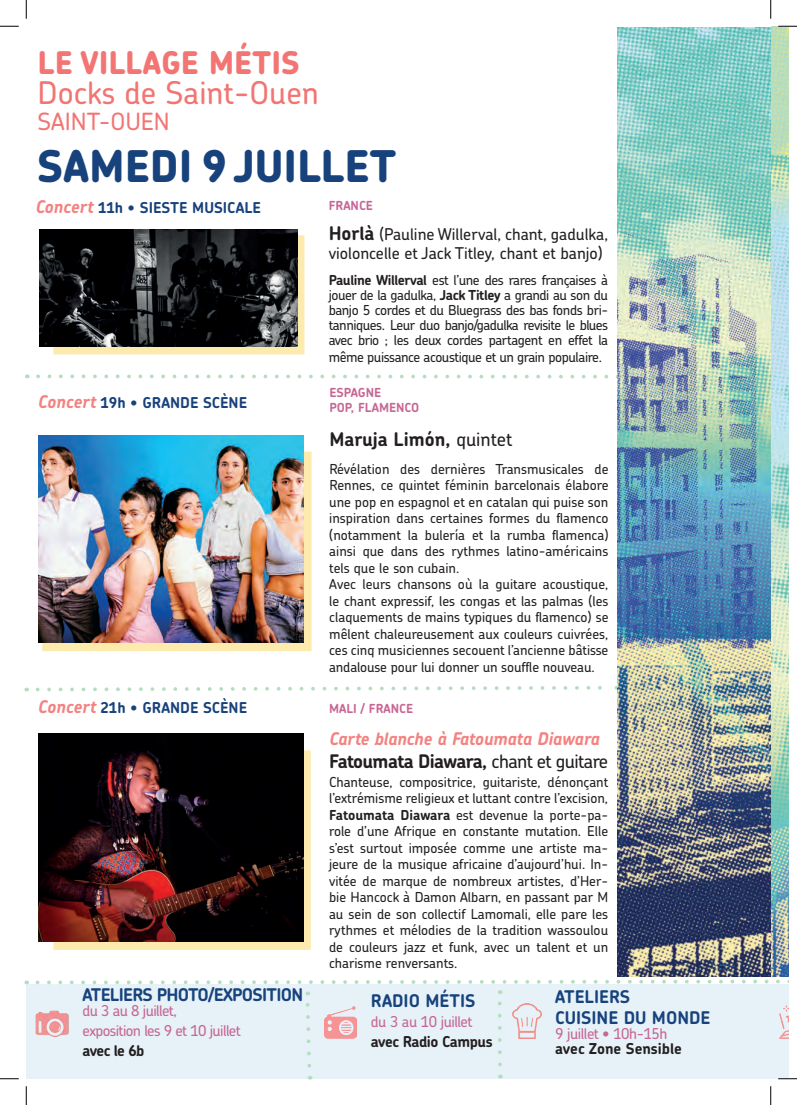
<style>
.page{position:relative;width:797px;height:1105px;background:#fff}
.page>*{position:absolute;margin:0;border:0;box-sizing:border-box;transform-origin:0 0}
.t1{font:800 43.75px "Chevin";color:#17427c}
.t2{font:500 31.25px "Chevin";color:#f27573}
.t3{font:800 31.25px "Chevin";color:#f27573}
.t4{font:500 23.75px "Chevin";color:#f27573}
.t5{font:700 18.75px "Chevin";letter-spacing:-.03em;color:#231f20}
.t6{font:700 18.75px "Chevin";color:#231f20}
.t7{font:700 17.5px/21px "Chevin";color:#17427c}
.t8{font:italic 700 17.5px "Chevin";letter-spacing:-.015em;color:#f38280}
.t9{font:700 17.5px "Chevin";letter-spacing:-.04em;color:#17427c}
.t10{font:500 16.25px/18.8px "Chevin";color:#231f20}
.t11{font:700 15px "Chevin";color:#17427c}
.t12{font:500 15px/20px "Chevin";letter-spacing:-.04em;color:#c76695}
.t13{font:700 15px "Chevin";letter-spacing:-.03em;color:#231f20}
.t14{font:700 15px "Chevin";color:#231f20}
.t15{font:500 13.75px/16.5px "Chevin";color:#231f20;text-align:justify}
.t16{font:500 13.75px "Chevin";letter-spacing:-.03em;color:#231f20}
.t17{font:700 12.5px/15px "Chevin";color:#c76695}
.s1{font-style:italic;font-size:17.5px;color:#f38280}
.s2{font-weight:700;font-size:18.75px}
.s3{font-weight:700}
.s4{font-weight:500}
</style>
<div class="page">
<div style="left:26px;top:984px;width:762px;height:95px;background:#e6f1f8"></div>
<div style="left:53px;top:235px;width:251px;height:119px;background:#fcebad"></div>
<img style="left:40px;top:229px;width:257px;height:118px">
<div style="left:42px;top:452px;width:269px;height:199px;background:#fcebad"></div>
<img style="left:38px;top:435px;width:265px;height:208px">
<svg style="left:53px;top:750px;width:258px;height:200px;background:#e2d19b"></svg>
<img style="left:38px;top:734px;width:265px;height:207px">
<svg style="left:36px;top:374px;width:581px;height:5px"></svg>
<svg style="left:35px;top:686px;width:582px;height:6px"></svg>
<img style="left:617px;top:26px;width:171px;height:950px">
<svg style="left:35px;top:979px;width:753px;height:89px"></svg>
<img style="left:778px;top:1004px;width:10px;height:37px">
<svg style="left:0;top:25px;width:19px;height:2px"></svg>
<svg style="left:778px;top:25px;width:19px;height:2px"></svg>
<svg style="left:0;top:1078px;width:19px;height:1px"></svg>
<svg style="left:778px;top:1078px;width:19px;height:1px"></svg>
<svg style="left:25px;top:0;width:2px;height:19px"></svg>
<svg style="left:25px;top:1086px;width:2px;height:19px"></svg>
<svg style="left:770px;top:0;width:1px;height:19px"></svg>
<svg style="left:770px;top:1086px;width:1px;height:19px"></svg>
<h2 class="t3" style="left:38px;top:42px;width:263px">LE VILLAGE MÉTIS</h2>
<h2 class="t2" style="left:38px;top:72px;width:283px">Docks de Saint-Ouen</h2>
<h3 class="t4" style="left:38px;top:106px;width:134px">SAINT-OUEN</h3>
<h1 class="t1" style="left:37px;top:137px;width:361px">SAMEDI 9 JUILLET</h1>
<p class="t11" style="left:35px;top:198px;width:227px"><span class="s1">Concert</span> 11h • SIESTE MUSICALE</p>
<p class="t17" style="left:329px;top:198px;width:46px">FRANCE</p>
<p class="t10" style="left:329px;top:225px;width:281px"><span class="s2">Horlà</span> (Pauline Willerval, chant, gadulka, violoncelle et Jack Titley, chant et banjo)</p>
<p class="t15" style="left:329px;top:273px;width:281px;line-height:15px"><span class="s3">Pauline Willerval</span> est l’une des rares françaises à jouer de la gadulka, <span class="s3">Jack Titley</span> a grandi au son du banjo 5 cordes et du Bluegrass des bas fonds bri&shy;tanniques. Leur duo banjo/gadulka revisite le blues avec brio ; les deux cordes partagent en effet la</p>
<p class="t16" style="left:329px;top:348px;width:275px">même puissance acoustique et un grain populaire.</p>
<p class="t11" style="left:38px;top:393px;width:211px"><span class="s1">Concert</span> 19h • GRANDE SCÈNE</p>
<p class="t11" style="left:38px;top:697px;width:211px"><span class="s1">Concert</span> 21h • GRANDE SCÈNE</p>
<p class="t17" style="left:329px;top:385px;width:91px">ESPAGNE<br>POP, FLAMENCO</p>
<h3 class="t6" style="left:329px;top:427px;width:184px">Maruja Limón, <span class="s4">quintet</span></h3>
<p class="t15" style="left:329px;top:460px;width:281px;text-align:left">Révélation des dernières Transmusicales de Rennes, ce quintet féminin barcelonais élabore une pop en espagnol et en catalan qui puise son inspiration dans certaines formes du flamenco (notamment la bulería et la rumba flamenca) ainsi que dans des rythmes latino-américains tels que le son cubain.<br>Avec leurs chansons où la guitare acoustique, le chant expressif, les congas et las palmas (les claquements de mains typiques du flamenco) se mêlent chaleureusement aux couleurs cuivrées, ces cinq musiciennes secouent l’ancienne bâtisse andalouse pour lui donner un souffle nouveau.</p>
<p class="t17" style="left:329px;top:701px;width:86px">MALI / FRANCE</p>
<p class="t8" style="left:329px;top:727px;width:272px">Carte blanche à Fatoumata Diawara</p>
<h3 class="t5" style="left:329px;top:749px;width:281px">Fatoumata Diawara, <span class="s4">chant et guitare</span></h3>
<p class="t15" style="left:329px;top:773px;width:281px">Chanteuse, compositrice, guitariste, dénonçant l’extrémisme religieux et luttant contre l’excision, <span class="s3">Fatoumata Diawara</span> est devenue la porte-pa&shy;role d’une Afrique en constante mutation. Elle s’est surtout imposée comme une artiste ma&shy;jeure de la musique africaine d’aujourd’hui. In&shy;vitée de marque de nombreux artistes, d’Her&shy;bie Hancock à Damon Albarn, en passant par M au sein de son collectif Lamomali, elle pare les rythmes et mélodies de la tradition wassoulou de couleurs jazz et funk, avec un talent et un charisme renversants.</p>
<p class="t9" style="left:83px;top:983px;width:222px">ATELIERS PHOTO/EXPOSITION</p>
<p class="t12" style="left:83px;top:1000px;width:160px">du 3 au 8 juillet,<br>exposition les 9 et 10 juillet</p>
<p class="t13" style="left:83px;top:1040px;width:63px">avec le 6b</p>
<p class="t7" style="left:371px;top:990px;width:106px">RADIO MÉTIS</p>
<p class="t12" style="left:371px;top:1012px;width:103px">du 3 au 10 juillet</p>
<p class="t13" style="left:371px;top:1032px;width:123px">avec Radio Campus</p>
<p class="t7" style="left:555px;top:986px;width:157px">ATELIERS<br>CUISINE DU MONDE</p>
<p class="t12" style="left:555px;top:1023px;width:114px">9 juillet • 10h-15h</p>
<p class="t14" style="left:555px;top:1039px;width:128px">avec Zone Sensible</p>
</div>
